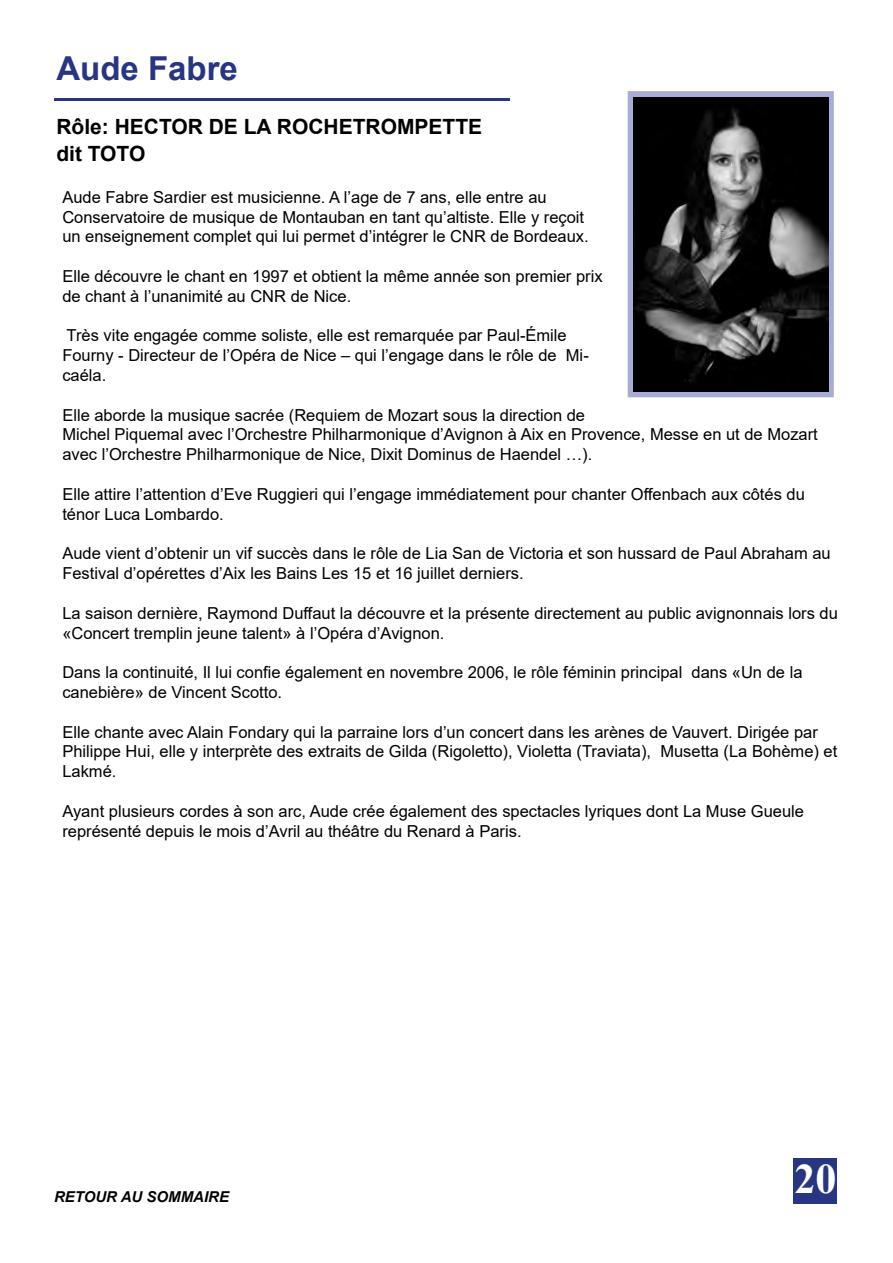
<style>
.page{position:relative;width:893px;height:1263px;background:#fff}
.page>*{position:absolute;margin:0;border:0;box-sizing:border-box;transform-origin:0 0}
.t1{font:55.5px "Arial Narrow";color:#283583}
.t2{font:700 42px "Times New Roman";color:#fff}
.t3{font:700 33px "Arial";color:#283583}
.t4{font:700 21px/27px "Arial";color:#000}
.t5{font:16.5px/19.8px "Arial";color:#000}
.t6{font:italic 700 15px "Arial";color:#000}
</style>
<div class="page">
<div style="left:628px;top:91px;width:206px;height:306px;border:6px solid #a8abd6"></div>
<img style="left:633px;top:97px;width:195px;height:294px">
<div style="left:793px;top:1158px;width:43px;height:45px;background:#283583"></div>
<h3 class="t3" style="left:56px;top:46px;width:183px">Aude Fabre</h3>
<p class="t4" style="left:56px;top:114px;width:427px">Rôle: HECTOR DE LA ROCHETROMPETTE dit TOTO</p>
<h1 class="t1" style="left:54px;top:34px;width:457px">__________________</h1>
<p class="t5" style="left:62px;top:187px;width:528px">Aude Fabre Sardier est musicienne. A l’age de 7 ans, elle entre au<br>Conservatoire de musique de Montauban en tant qu’altiste. Elle y reçoit un enseignement complet qui lui permet d’intégrer le CNR de Bordeaux.</p>
<p class="t5" style="left:62px;top:266px;width:542px">Elle découvre le chant en 1997 et obtient la même année son premier prix de chant à l’unanimité au CNR de Nice.</p>
<p class="t5" style="left:62px;top:326px;width:528px">Très vite engagée comme soliste, elle est remarquée par Paul-Émile<br>Fourny - Directeur de l’Opéra de Nice – qui l’engage dans le rôle de Mi&shy;caéla.</p>
<p class="t5" style="left:62px;top:405px;width:757px">Elle aborde la musique sacrée (Requiem de Mozart sous la direction de<br>Michel Piquemal avec l’Orchestre Philharmonique d’Avignon à Aix en Provence, Messe en ut de Mozart avec l’Orchestre Philharmonique de Nice, Dixit Dominus de Haendel …).</p>
<p class="t5" style="left:62px;top:484px;width:744px">Elle attire l’attention d’Eve Ruggieri qui l’engage immédiatement pour chanter Offenbach aux côtés du ténor Luca Lombardo.</p>
<p class="t5" style="left:62px;top:543px;width:770px">Aude vient d’obtenir un vif succès dans le rôle de Lia San de Victoria et son hussard de Paul Abraham au<br>Festival d’opérettes d’Aix les Bains Les 15 et 16 juillet derniers.</p>
<p class="t5" style="left:62px;top:603px;width:777px">La saison dernière, Raymond Duffaut la découvre et la présente directement au public avignonnais lors du «Concert tremplin jeune talent» à l’Opéra d’Avignon.</p>
<p class="t5" style="left:62px;top:662px;width:742px">Dans la continuité, Il lui confie également en novembre 2006, le rôle féminin principal dans «Un de la canebière» de Vincent Scotto.</p>
<p class="t5" style="left:62px;top:722px;width:776px">Elle chante avec Alain Fondary qui la parraine lors d’un concert dans les arènes de Vauvert. Dirigée par<br>Philippe Hui, elle y interprète des extraits de Gilda (Rigoletto), Violetta (Traviata), Musetta (La Bohème) et<br>Lakmé.</p>
<p class="t5" style="left:62px;top:801px;width:743px">Ayant plusieurs cordes à son arc, Aude crée également des spectacles lyriques dont La Muse Gueule représenté depuis le mois d’Avril au théâtre du Renard à Paris.</p>
<p class="t6" style="left:54px;top:1186px;width:177px">RETOUR AU SOMMAIRE</p>
<h2 class="t2" style="left:795px;top:1148px;width:43px">20</h2>
</div>
